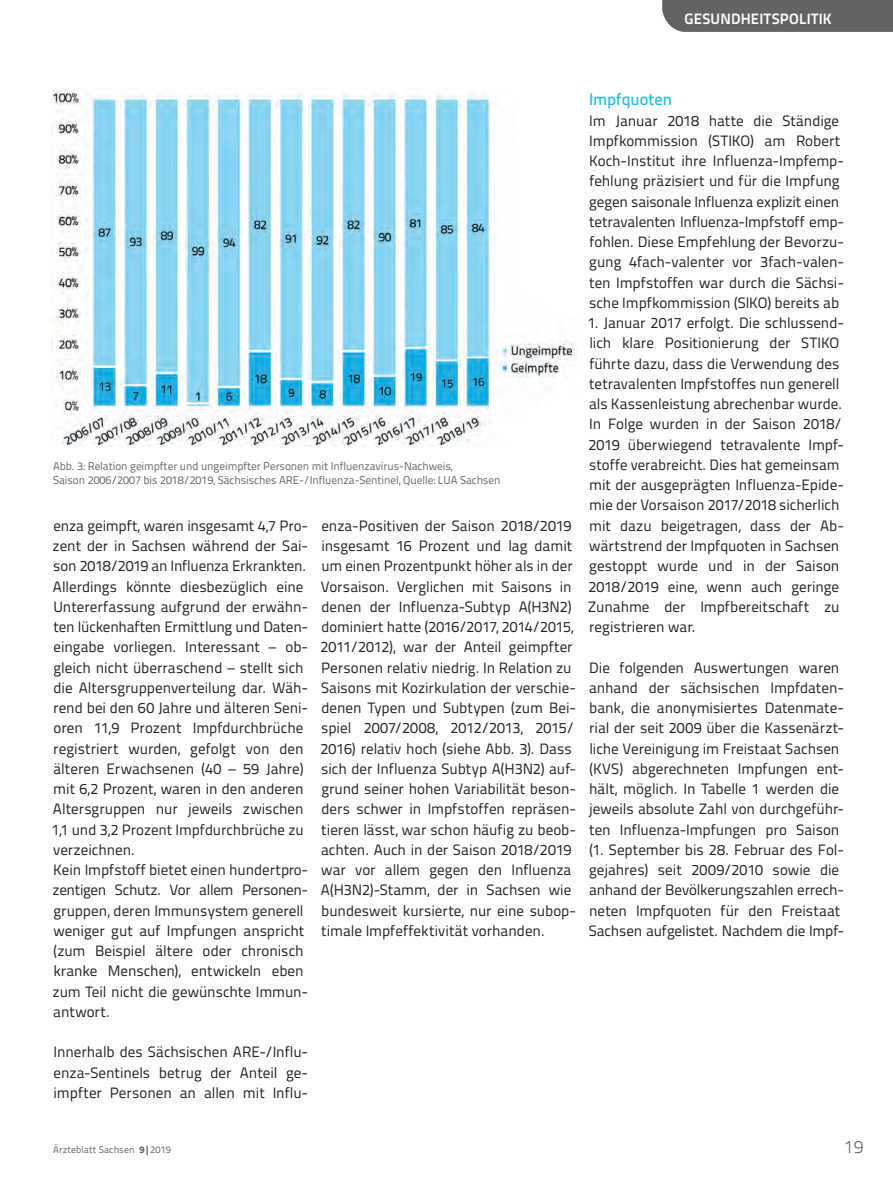
<style>
.page{position:relative;width:893px;height:1191px;background:#fff}
.page>*{position:absolute;margin:0;border:0;box-sizing:border-box;transform-origin:0 0}
.t1{font:300 18px "Titillium Text";color:#636366}
.t2{font:500 16.5px "Titillium Text";letter-spacing:-.005em;color:#1cbfdf}
.t3{font:15px/20.2px "Titillium Text";color:#231f20}
.t4{font:700 15px "Titillium Text";letter-spacing:.015em;color:#fff}
.t5{font:11.25px/13.5px "Titillium Text";letter-spacing:-.005em;color:#636366}
.t6{font:9.75px "Titillium Text";letter-spacing:.01em;color:#636366}
.s1{font-weight:800}
</style>
<div class="page">
<div style="left:662px;top:0;width:231px;height:32px;background:#636366"></div>
<img style="left:51px;top:89px;width:525px;height:358px">
<p class="t4" style="left:685px;top:7px;width:149px">GESUNDHEITSPOLITIK</p>
<p class="t5" style="left:53px;top:459px;width:449px">Abb. 3: Relation geimpfter und ungeimpfter Personen mit Influenzavirus-Nachweis,<br>Saison 2006/2007 bis 2018/2019, Sächsisches ARE-/Influenza-Sentinel, Quelle: LUA Sachsen</p>
<p class="t3" style="left:52px;top:514px;width:258px">enza geimpft, waren insgesamt 4,7 Pro&shy;zent der in Sachsen während der Sai&shy;son 2018/2019 an Influenza Erkrankten.<br>Allerdings könnte diesbezüglich eine Untererfassung aufgrund der erwähn&shy;ten lückenhaften Ermittlung und Daten&shy;eingabe vorliegen. Interessant – ob&shy;gleich nicht überraschend – stellt sich die Altersgruppenverteilung dar. Wäh&shy;rend bei den 60 Jahre und älteren Seni&shy;oren 11,9 Prozent Impfdurchbrüche registriert wurden, gefolgt von den älteren Erwachsenen (40 – 59 Jahre) mit 6,2 Prozent, waren in den anderen Altersgruppen nur jeweils zwischen 1,1 und 3,2 Prozent Impfdurchbrüche zu verzeichnen.<br>Kein Impfstoff bietet einen hundertpro&shy;zentigen Schutz. Vor allem Personen&shy;gruppen, deren Immunsystem generell weniger gut auf Impfungen anspricht (zum Beispiel ältere oder chronisch kranke Menschen), entwickeln eben zum Teil nicht die gewünschte Immun&shy;antwort.</p>
<p class="t3" style="left:54px;top:1041px;width:256px;text-align:justify">Innerhalb des Sächsischen ARE-/Influ&shy;enza-Sentinels betrug der Anteil ge&shy;impfter Personen an allen mit Influ-</p>
<p class="t3" style="left:320px;top:514px;width:257px">enza-Positiven der Saison 2018/2019 insgesamt 16 Prozent und lag damit um einen Prozentpunkt höher als in der Vorsaison. Verglichen mit Saisons in denen der Influenza-Subtyp A(H3N2) dominiert hatte (2016/2017, 2014/2015, 2011/2012), war der Anteil geimpfter Personen relativ niedrig. In Relation zu Saisons mit Kozirkulation der verschie&shy;denen Typen und Subtypen (zum Bei&shy;spiel 2007/2008, 2012/2013, 2015/ 2016) relativ hoch (siehe Abb. 3). Dass sich der Influenza Subtyp A(H3N2) auf&shy;grund seiner hohen Variabilität beson&shy;ders schwer in Impfstoffen repräsen&shy;tieren lässt, war schon häufig zu beob&shy;achten. Auch in der Saison 2018/2019 war vor allem gegen den Influenza A(H3N2)-Stamm, der in Sachsen wie bundesweit kursierte, nur eine subop&shy;timale Impfeffektivität vorhanden.</p>
<p class="t2" style="left:589px;top:87px;width:84px">Impfquoten</p>
<p class="t3" style="left:589px;top:109px;width:256px">Im Januar 2018 hatte die Ständige Impfkommission (STIKO) am Robert Koch-Institut ihre Influenza-Impfemp&shy;fehlung präzisiert und für die Impfung gegen saisonale Influenza explizit einen tetravalenten Influenza-Impfstoff emp&shy;fohlen. Diese Empfehlung der Bevorzu&shy;gung 4fach-valenter vor 3fach-valen&shy;ten Impfstoffen war durch die Sächsi&shy;sche Impfkommission (SIKO) bereits ab</p>
<p class="t3" style="left:588px;top:312px;width:258px">1. Januar 2017 erfolgt. Die schlussend&shy;lich klare Positionierung der STIKO führte dazu, dass die Verwendung des tetravalenten Impfstoffes nun generell als Kassenleistung abrechenbar wurde.<br>In Folge wurden in der Saison 2018/ 2019 überwiegend tetravalente Impf&shy;stoffe verabreicht. Dies hat gemeinsam mit der ausgeprägten Influenza-Epide&shy;mie der Vorsaison 2017/2018 sicherlich mit dazu beigetragen, dass der Ab&shy;wärtstrend der Impfquoten in Sachsen gestoppt wurde und in der Saison 2018/2019 eine, wenn auch geringe Zunahme der Impfbereitschaft zu registrieren war.</p>
<p class="t3" style="left:589px;top:656px;width:257px">Die folgenden Auswertungen waren anhand der sächsischen Impfdaten&shy;bank, die anonymisiertes Datenmate&shy;rial der seit 2009 über die Kassenärzt&shy;liche Vereinigung im Freistaat Sachsen (KVS) abgerechneten Impfungen ent&shy;hält, möglich. In Tabelle 1 werden die jeweils absolute Zahl von durchgeführ&shy;ten Influenza-Impfungen pro Saison (1. September bis 28. Februar des Fol&shy;gejahres) seit 2009/2010 sowie die anhand der Bevölkerungszahlen errech&shy;neten Impfquoten für den Freistaat Sachsen aufgelistet. Nachdem die Impf-</p>
<p class="t6" style="left:53px;top:1142px;width:119px">Ärzteblatt Sachsen <span class="s1">9|</span>2019</p>
<p class="t1" style="left:844px;top:1133px;width:21px">19</p>
</div>
